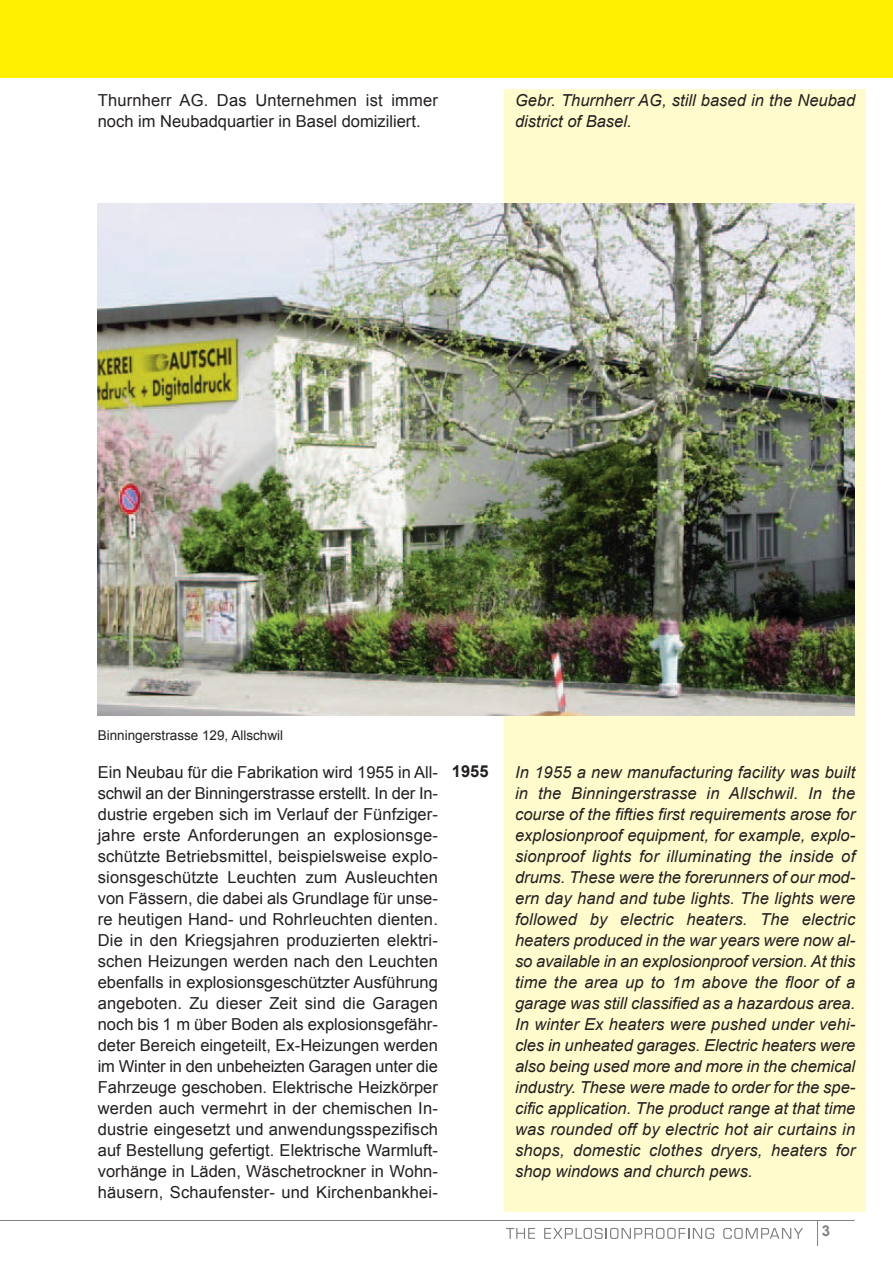
<style>
.page{position:relative;width:893px;height:1263px;background:#fff}
.page>*{position:absolute;margin:0;border:0;box-sizing:border-box;transform-origin:0 0}
.t1{font:16.5px/21px "Arial";letter-spacing:.01em;color:#231f20}
.t2{font:italic 16.5px/21px "Arial";color:#231f20}
.t3{font:700 16.5px "Arial";color:#231f20}
.t4{font:700 15px "Arial";color:#808285}
.t5{font:13.5px "Arial";color:#231f20}
</style>
<div class="page">
<div style="left:504px;top:89px;width:362px;height:1122px;background:#fffbcc"></div>
<svg style="left:817px;top:1221px;width:1px;height:25px"></svg>
<svg style="left:506px;top:1228px;width:29px;height:11px"></svg>
<svg style="left:544px;top:1228px;width:170px;height:11px"></svg>
<svg style="left:723px;top:1228px;width:80px;height:11px"></svg>
<div style="left:0;top:0;width:893px;height:78px;background:#fff101"></div>
<hr style="left:0;top:1220px;width:855px;height:1px;background:#808285">
<img style="left:98px;top:203px;width:757px;height:513px">
<p class="t1" style="left:98px;top:91px;width:342px">Thurnherr AG. Das Unternehmen ist immer noch im Neubadquartier in Basel domiziliert.</p>
<p class="t2" style="left:515px;top:91px;width:342px">Gebr. Thurnherr AG, still based in the Neubad district of Basel.</p>
<p class="t5" style="left:98px;top:730px;width:187px">Binningerstrasse 129, Allschwil</p>
<p class="t1" style="left:98px;top:763px;width:342px;text-align:justify">Ein Neubau für die Fabrikation wird 1955 in All&shy;schwil an der Binningerstrasse erstellt. In der In&shy;dustrie ergeben sich im Verlauf der Fünfziger&shy;jahre erste Anforderungen an explosionsge&shy;schützte Betriebsmittel, beispielsweise explo - sionsgeschützte Leuchten zum Ausleuchten von Fässern, die dabei als Grundlage für unse&shy;re heutigen Hand- und Rohrleuchten dienten.<br>Die in den Kriegsjahren produzierten elektri&shy;schen Heizungen werden nach den Leuchten ebenfalls in explosionsgeschützter Ausführung angeboten. Zu dieser Zeit sind die Garagen noch bis 1 m über Boden als explosionsgefähr&shy;deter Bereich eingeteilt, Ex-Heizungen werden im Winter in den unbeheizten Garagen unter die Fahrzeuge geschoben. Elektrische Heizkörper werden auch vermehrt in der chemischen In&shy;dustrie eingesetzt und anwendungsspezifisch auf Bestellung gefertigt. Elektrische Warmluft&shy;vorhänge in Läden, Wäschetrockner in Wohn&shy;häusern, Schaufenster- und Kirchenbankhei-</p>
<p class="t3" style="left:452px;top:765px;width:38px">1955</p>
<p class="t2" style="left:515px;top:763px;width:342px;text-align:justify">In 1955 a new manufacturing facility was built in the Binningerstrasse in Allschwil. In the course of the fifties first requirements arose for explosionproof equipment, for example, explo&shy;sionproof lights for illuminating the inside of drums. These were the forerunners of our mod&shy;ern day hand and tube lights. The lights were followed by electric heaters. The electric heaters produced in the war years were now al&shy;so available in an explosionproof version. At this time the area up to 1m above the floor of a garage was still classified as a hazardous area.<br>In winter Ex heaters were pushed under vehi&shy;cles in unheated garages. Electric heaters were also being used more and more in the chemical industry. These were made to order for the spe&shy;cific application. The product range at that time was rounded off by electric hot air curtains in shops, domestic clothes dryers, heaters for shop windows and church pews.</p>
<p class="t4" style="left:822px;top:1225px;width:10px">3</p>
</div>
